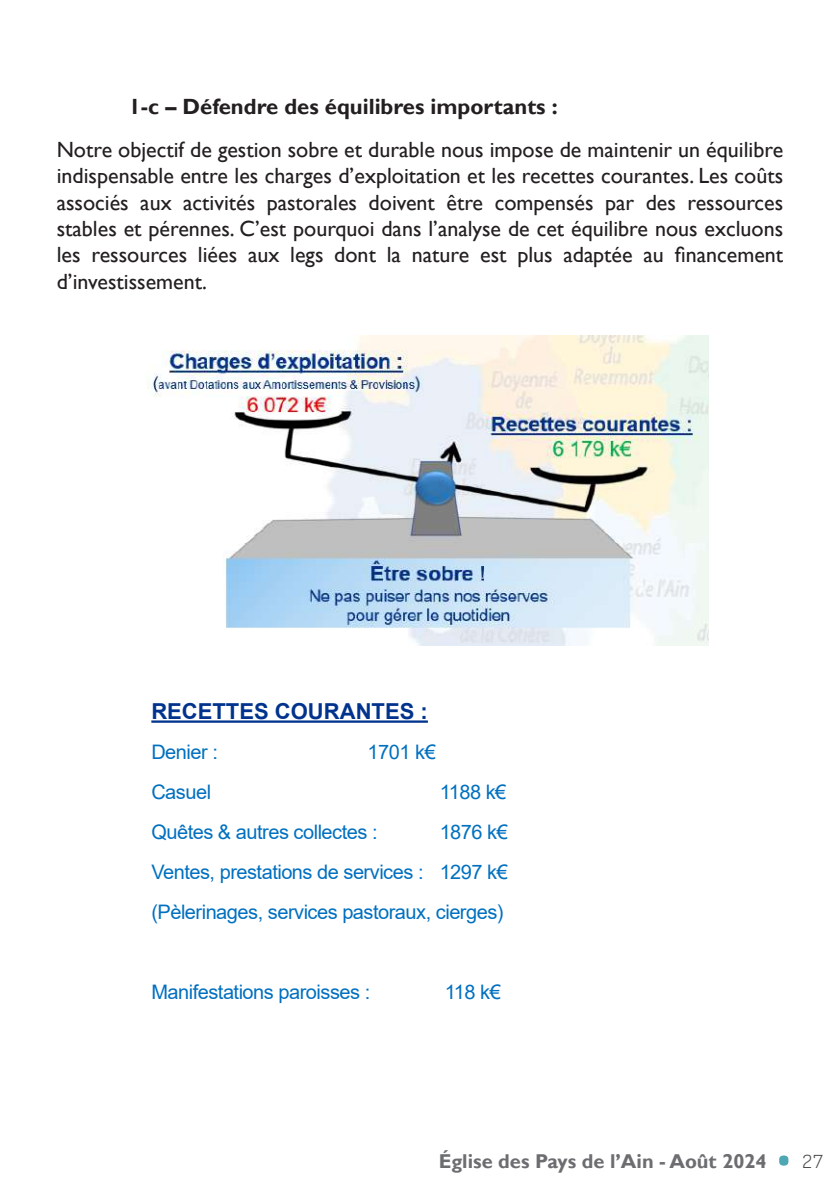
<style>
.page{position:relative;width:840px;height:1191px;background:#fff}
.page>*{position:absolute;margin:0;border:0;box-sizing:border-box;transform-origin:0 0}
.t1{font:22px/26.4px "Gill Sans";color:#231f20;text-align:justify}
.t2{font:700 22px "Gill Sans";color:#231f20}
.t3{font:700 22px "Arial";color:#00338d}
.t4{font:20px/40px "Arial";letter-spacing:-.025em;color:#0070c0;text-align:justify}
.t5{font:700 20px "Gill Sans";color:#6c6d70}
.s1{font-family:"Sofia Sans";font-weight:300;font-size:72px;color:#4ea8b4}
.s2{font-family:"Sofia Sans";font-weight:300;color:#4b4c4d}
</style>
<div class="page">
<img style="left:148px;top:335px;width:560px;height:311px">
<hr style="left:151px;top:720px;width:276px;height:2px;background:#00338d">
<p class="t2" style="left:129px;top:94px;width:430px">1-c – Défendre des équilibres importants :</p>
<p class="t1" style="left:57px;top:136px;width:727px">Notre objectif de gestion sobre et durable nous impose de maintenir un équilibre indispensable entre les charges d’exploitation et les recettes courantes. Les coûts associés aux activités pastorales doivent être compensés par des ressources stables et pérennes. C’est pourquoi dans l’analyse de cet équilibre nous excluons les ressources liées aux legs dont la nature est plus adaptée au financement d’investissement.</p>
<p class="t3" style="left:151px;top:696px;width:278px">RECETTES COURANTES :</p>
<p class="t4" style="left:151px;top:732px;width:68px">Denier :</p>
<p class="t4" style="left:367px;top:732px;width:70px">1701 k€</p>
<p class="t4" style="left:151px;top:772px;width:61px">Casuel</p>
<p class="t4" style="left:439px;top:772px;width:68px">1188 k€</p>
<p class="t4" style="left:151px;top:812px;width:228px">Quêtes &amp; autres collectes :</p>
<p class="t4" style="left:151px;top:812px;width:358px;text-indent:288px">1876 k€ Ventes, prestations de services : 1297 k€ (Pèlerinages, services pastoraux, cierges)</p>
<p class="t4" style="left:151px;top:972px;width:220px">Manifestations paroisses :</p>
<p class="t4" style="left:444px;top:972px;width:58px">118 k€</p>
<p class="t5" style="left:438px;top:1149px;width:385px">Église des Pays de l’Ain - Août 2024 <span class="s1">•</span> <span class="s2">27</span></p>
</div>
